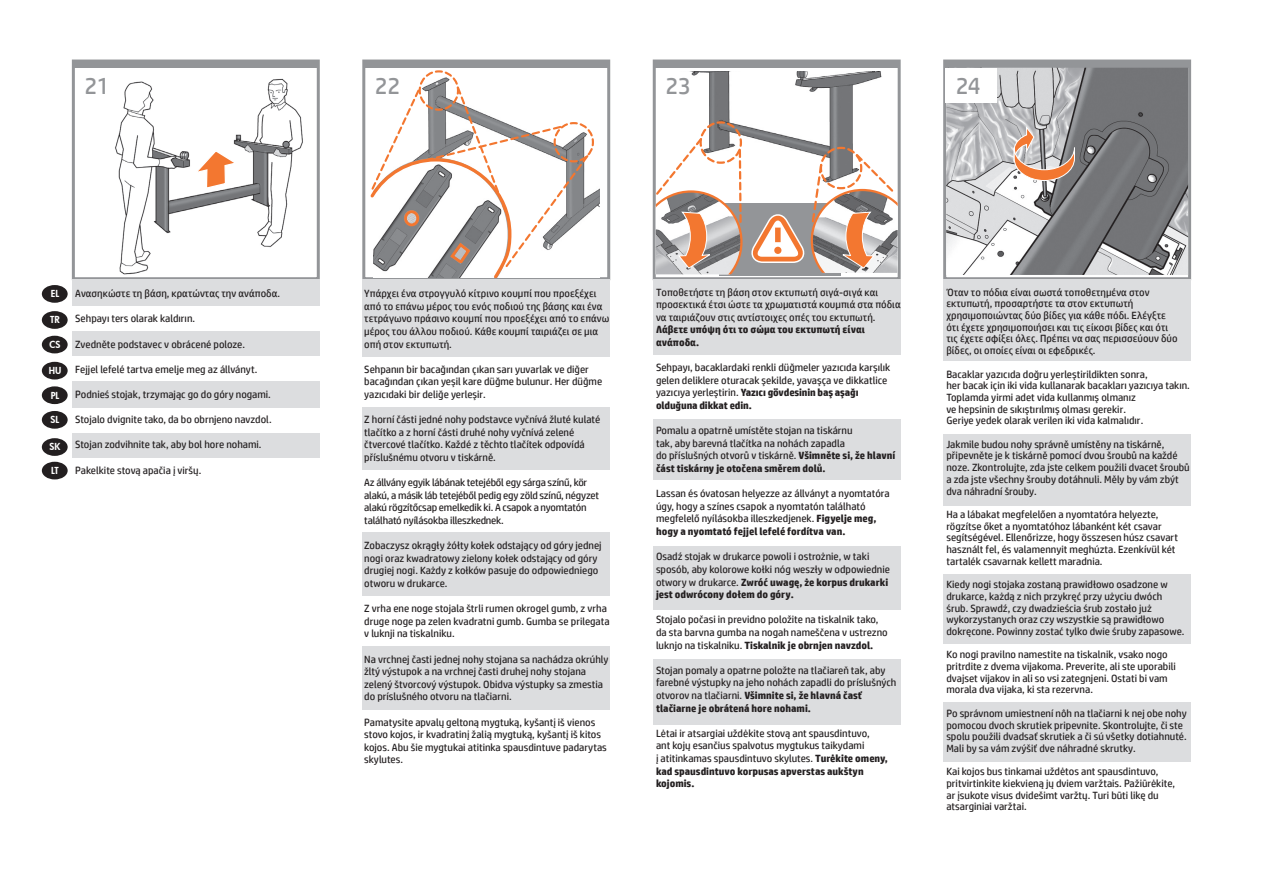
<style>
.page{position:relative;width:1263px;height:893px;background:#fff}
.page>*{position:absolute;margin:0;border:0;box-sizing:border-box;transform-origin:0 0}
.t1{font:24px "HP Simplified";letter-spacing:-.02em;color:#939598}
.t2{font:10.5px/12.6px "HP Simplified";color:#231f20}
.t3{font:10.5px/12.6px "HP Simplified";letter-spacing:-.02em;color:#231f20}
.t4{font:700 10.5px/12.6px "HP Simplified";color:#231f20}
.t5{font:9.45px "Futura Hv";color:#fff}
.s1{font-weight:700}
</style>
<div class="page">
<div style="left:72px;top:60px;width:248px;height:220px;border:3px solid #939598"></div>
<div style="left:362px;top:60px;width:248px;height:220px;border:3px solid #939598"></div>
<div style="left:653px;top:60px;width:248px;height:220px;border:3px solid #939598"></div>
<div style="left:943px;top:60px;width:248px;height:220px;border:3px solid #939598"></div>
<img style="left:115px;top:78px;width:188px;height:197px">
<svg style="left:368px;top:70px;width:227px;height:210px"></svg>
<svg style="left:193px;top:143px;width:46px;height:50px"></svg>
<img style="left:946px;top:68px;width:242px;height:207px">
<img style="left:690px;top:71px;width:192px;height:75px">
<div style="left:718px;top:203px;width:122px;height:73px;background:#939598"></div>
<svg style="left:750px;top:146px;width:148px;height:134px"></svg>
<svg style="left:654px;top:120px;width:90px;height:160px"></svg>
<svg style="left:1013px;top:125px;width:62px;height:56px;background:#c2a99c"></svg>
<div style="left:42px;top:462px;width:26px;height:17px;background:#231f20;border-radius:50%"></div>
<div style="left:42px;top:285px;width:26px;height:18px;background:#231f20;border-radius:50%"></div>
<div style="left:42px;top:311px;width:26px;height:18px;background:#231f20;border-radius:50%"></div>
<div style="left:42px;top:336px;width:26px;height:17px;background:#231f20;border-radius:50%"></div>
<div style="left:42px;top:362px;width:26px;height:17px;background:#231f20;border-radius:50%"></div>
<div style="left:42px;top:386px;width:26px;height:18px;background:#231f20;border-radius:50%"></div>
<div style="left:42px;top:411px;width:26px;height:18px;background:#231f20;border-radius:50%"></div>
<div style="left:42px;top:438px;width:26px;height:18px;background:#231f20;border-radius:50%"></div>
<div style="left:362px;top:280px;width:248px;height:77px;background:#dcdddf"></div>
<div style="left:362px;top:407px;width:248px;height:62px;background:#dcdddf"></div>
<div style="left:362px;top:532px;width:248px;height:64px;background:#dcdddf"></div>
<div style="left:362px;top:646px;width:248px;height:64px;background:#dcdddf"></div>
<div style="left:72px;top:331px;width:248px;height:25px;background:#dcdddf"></div>
<div style="left:72px;top:382px;width:248px;height:26px;background:#dcdddf"></div>
<div style="left:72px;top:433px;width:248px;height:25px;background:#dcdddf"></div>
<div style="left:72px;top:280px;width:248px;height:26px;background:#dcdddf"></div>
<div style="left:943px;top:280px;width:248px;height:81px;background:#dcdddf"></div>
<div style="left:653px;top:280px;width:248px;height:75px;background:#dcdddf"></div>
<div style="left:943px;top:434px;width:248px;height:71px;background:#dcdddf"></div>
<div style="left:653px;top:419px;width:248px;height:60px;background:#dcdddf"></div>
<div style="left:943px;top:574px;width:248px;height:70px;background:#dcdddf"></div>
<div style="left:653px;top:546px;width:248px;height:63px;background:#dcdddf"></div>
<div style="left:943px;top:703px;width:248px;height:59px;background:#dcdddf"></div>
<div style="left:653px;top:659px;width:248px;height:65px;background:#dcdddf"></div>
<div style="left:945px;top:68px;width:52px;height:34px;background:#fff"></div>
<h1 class="t1" style="left:85px;top:70px;width:27px">21</h1>
<h1 class="t1" style="left:375px;top:70px;width:27px">22</h1>
<h1 class="t1" style="left:665px;top:70px;width:27px">23</h1>
<h1 class="t1" style="left:956px;top:70px;width:26px">24</h1>
<p class="t5" style="left:51px;top:287px;width:10px">EL</p>
<p class="t5" style="left:50px;top:313px;width:11px">TR</p>
<p class="t5" style="left:50px;top:338px;width:12px">CS</p>
<p class="t5" style="left:49px;top:364px;width:14px">HU</p>
<p class="t5" style="left:51px;top:389px;width:10px">PL</p>
<p class="t5" style="left:51px;top:413px;width:10px">SL</p>
<p class="t5" style="left:50px;top:440px;width:12px">SK</p>
<p class="t5" style="left:51px;top:464px;width:9px">LT</p>
<p class="t2" style="left:75px;top:287px;width:206px">Ανασηκώστε τη βάση, κρατώντας την ανάποδα.</p>
<p class="t2" style="left:75px;top:312px;width:121px">Sehpayı ters olarak kaldırın.</p>
<p class="t2" style="left:75px;top:338px;width:171px">Zvedněte podstavec v obrácené poloze.</p>
<p class="t2" style="left:75px;top:363px;width:184px">Fejjel lefelé tartva emelje meg az állványt.</p>
<p class="t2" style="left:75px;top:388px;width:197px">Podnieś stojak, trzymając go do góry nogami.</p>
<p class="t2" style="left:75px;top:413px;width:198px">Stojalo dvignite tako, da bo obrnjeno navzdol.</p>
<p class="t2" style="left:75px;top:438px;width:188px">Stojan zodvihnite tak, aby bol hore nohami.</p>
<p class="t2" style="left:75px;top:464px;width:128px">Pakelkite stovą apačia į viršų.</p>
<p class="t2" style="left:364px;top:287px;width:247px">Υπάρχει ένα στρογγυλό κίτρινο κουμπί που προεξέχει από το επάνω μέρος του ενός ποδιού της βάσης και ένα τετράγωνο πράσινο κουμπί που προεξέχει από το επάνω μέρος του άλλου ποδιού. Κάθε κουμπί ταιριάζει σε μια οπή στον εκτυπωτή.</p>
<p class="t2" style="left:364px;top:363px;width:239px">Sehpanın bir bacağından çıkan sarı yuvarlak ve diğer bacağından çıkan yeşil kare düğme bulunur. Her düğme yazıcıdaki bir deliğe yerleşir.</p>
<p class="t2" style="left:364px;top:413px;width:238px">Z horní části jedné nohy podstavce vyčnívá žluté kulaté tlačítko a z horní části druhé nohy vyčnívá zelené čtvercové tlačítko. Každé z těchto tlačítek odpovídá příslušnému otvoru v tiskárně.</p>
<p class="t3" style="left:364px;top:476px;width:236px">Az állvány egyik lábának tetejéből egy sárga színű, kör alakú, a másik láb tetejéből pedig egy zöld színű, négyzet alakú rögzítőcsap emelkedik ki. A csapok a nyomtatón található nyílásokba illeszkednek.</p>
<p class="t2" style="left:364px;top:539px;width:239px">Zobaczysz okrągły żółty kołek odstający od góry jednej nogi oraz kwadratowy zielony kołek odstający od góry drugiej nogi. Każdy z kołków pasuje do odpowiedniego otworu w drukarce.</p>
<p class="t2" style="left:364px;top:602px;width:247px">Z vrha ene noge stojala štrli rumen okrogel gumb, z vrha druge noge pa zelen kvadratni gumb. Gumba se prilegata v luknji na tiskalniku.</p>
<p class="t2" style="left:364px;top:653px;width:246px">Na vrchnej časti jednej nohy stojana sa nachádza okrúhly žltý výstupok a na vrchnej časti druhej nohy stojana zelený štvorcový výstupok. Obidva výstupky sa zmestia do príslušného otvoru na tlačiarni.</p>
<p class="t2" style="left:364px;top:716px;width:244px">Pamatysite apvalų geltoną mygtuką, kyšantį iš vienos stovo kojos, ir kvadratinį žalią mygtuką, kyšantį iš kitos kojos. Abu šie mygtukai atitinka spausdintuve padarytas skylutes.</p>
<p class="t2" style="left:656px;top:286px;width:246px">Τοποθετήστε τη βάση στον εκτυπωτή σιγά-σιγά και προσεκτικά έτσι ώστε τα χρωματιστά κουμπιά στα πόδια να ταιριάζουν στις αντίστοιχες οπές του εκτυπωτή.</p>
<p class="t4" style="left:656px;top:324px;width:211px">Λάβετε υπόψη ότι το σώμα του εκτυπωτή είναι ανάποδα.</p>
<p class="t2" style="left:656px;top:361px;width:236px">Sehpayı, bacaklardaki renkli düğmeler yazıcıda karşılık gelen deliklere oturacak şekilde, yavaşça ve dikkatlice yazıcıya yerleştirin. <span class="s1">Yazıcı gövdesinin baş aşağı olduğuna dikkat edin.</span></p>
<p class="t2" style="left:656px;top:424px;width:241px">Pomalu a opatrně umístěte stojan na tiskárnu<br>tak, aby barevná tlačítka na nohách zapadla<br>do příslušných otvorů v tiskárně. <span class="s1">Všimněte si, že hlavní část tiskárny je otočena směrem dolů.</span></p>
<p class="t2" style="left:656px;top:487px;width:235px">Lassan és óvatosan helyezze az állványt a nyomtatóra úgy, hogy a színes csapok a nyomtatón található megfelelő nyílásokba illeszkedjenek. <span class="s1">Figyelje meg, hogy a nyomtató fejjel lefelé fordítva van.</span></p>
<p class="t2" style="left:656px;top:550px;width:235px">Osadź stojak w drukarce powoli i ostrożnie, w taki sposób, aby kolorowe kołki nóg weszły w odpowiednie otwory w drukarce. <span class="s1">Zwróć uwagę, że korpus drukarki jest odwrócony dołem do góry.</span></p>
<p class="t2" style="left:656px;top:613px;width:233px">Stojalo počasi in previdno položite na tiskalnik tako, da sta barvna gumba na nogah nameščena v ustrezno luknjo na tiskalniku. <span class="s1">Tiskalnik je obrnjen navzdol.</span></p>
<p class="t2" style="left:656px;top:664px;width:242px">Stojan pomaly a opatrne položte na tlačiareň tak, aby farebné výstupky na jeho nohách zapadli do príslušných otvorov na tlačiarni. <span class="s1">Všimnite si, že hlavná časť tlačiarne je obrátená hore nohami.</span></p>
<p class="t2" style="left:656px;top:727px;width:233px">Lėtai ir atsargiai uždėkite stovą ant spausdintuvo,<br>ant kojų esančius spalvotus mygtukus taikydami<br>į atitinkamas spausdintuvo skylutes. <span class="s1">Turėkite omeny, kad spausdintuvo korpusas apverstas aukštyn kojomis.</span></p>
<p class="t2" style="left:946px;top:286px;width:233px;line-height:11.7px">Όταν το πόδια είναι σωστά τοποθετημένα στον εκτυπωτή, προσαρτήστε τα στον εκτυπωτή χρησιμοποιώντας δύο βίδες για κάθε πόδι. Ελέγξτε ότι έχετε χρησιμοποιήσει και τις είκοσι βίδες και ότι τις έχετε σφίξει όλες. Πρέπει να σας περισσεύουν δύο βίδες, οι οποίες είναι οι εφεδρικές.</p>
<p class="t2" style="left:946px;top:368px;width:245px;line-height:11.7px">Bacaklar yazıcıda doğru yerleştirildikten sonra,<br>her bacak için iki vida kullanarak bacakları yazıcıya takın.<br>Toplamda yirmi adet vida kullanmış olmanız<br>ve hepsinin de sıkıştırılmış olması gerekir.<br>Geriye yedek olarak verilen iki vida kalmalıdır.</p>
<p class="t2" style="left:946px;top:438px;width:245px;line-height:11.7px">Jakmile budou nohy správně umístěny na tiskárně, připevněte je k tiskárně pomocí dvou šroubů na každé noze. Zkontrolujte, zda jste celkem použili dvacet šroubů a zda jste všechny šrouby dotáhnuli. Měly by vám zbýt dva náhradní šrouby.</p>
<p class="t2" style="left:946px;top:508px;width:233px;line-height:11.7px">Ha a lábakat megfelelően a nyomtatóra helyezte, rögzítse őket a nyomtatóhoz lábanként két csavar segítségével. Ellenőrizze, hogy összesen húsz csavart használt fel, és valamennyit meghúzta. Ezenkívül két tartalék csavarnak kellett maradnia.</p>
<p class="t2" style="left:946px;top:578px;width:240px;line-height:11.7px">Kiedy nogi stojaka zostaną prawidłowo osadzone w drukarce, każdą z nich przykręć przy użyciu dwóch śrub. Sprawdź, czy dwadzieścia śrub zostało już wykorzystanych oraz czy wszystkie są prawidłowo dokręcone. Powinny zostać tylko dwie śruby zapasowe.</p>
<p class="t2" style="left:946px;top:649px;width:231px;line-height:11.7px">Ko nogi pravilno namestite na tiskalnik, vsako nogo pritrdite z dvema vijakoma. Preverite, ali ste uporabili dvajset vijakov in ali so vsi zategnjeni. Ostati bi vam morala dva vijaka, ki sta rezervna.</p>
<p class="t2" style="left:946px;top:707px;width:242px;line-height:11.7px">Po správnom umiestnení nôh na tlačiarni k nej obe nohy pomocou dvoch skrutiek pripevnite. Skontrolujte, či ste spolu použili dvadsať skrutiek a či sú všetky dotiahnuté.<br>Mali by sa vám zvýšiť dve náhradné skrutky.</p>
<p class="t2" style="left:946px;top:766px;width:230px;line-height:11.7px">Kai kojos bus tinkamai uždėtos ant spausdintuvo, pritvirtinkite kiekvieną jų dviem varžtais. Pažiūrėkite, ar įsukote visus dvidešimt varžtų. Turi būti likę du atsarginiai varžtai.</p>
</div>
